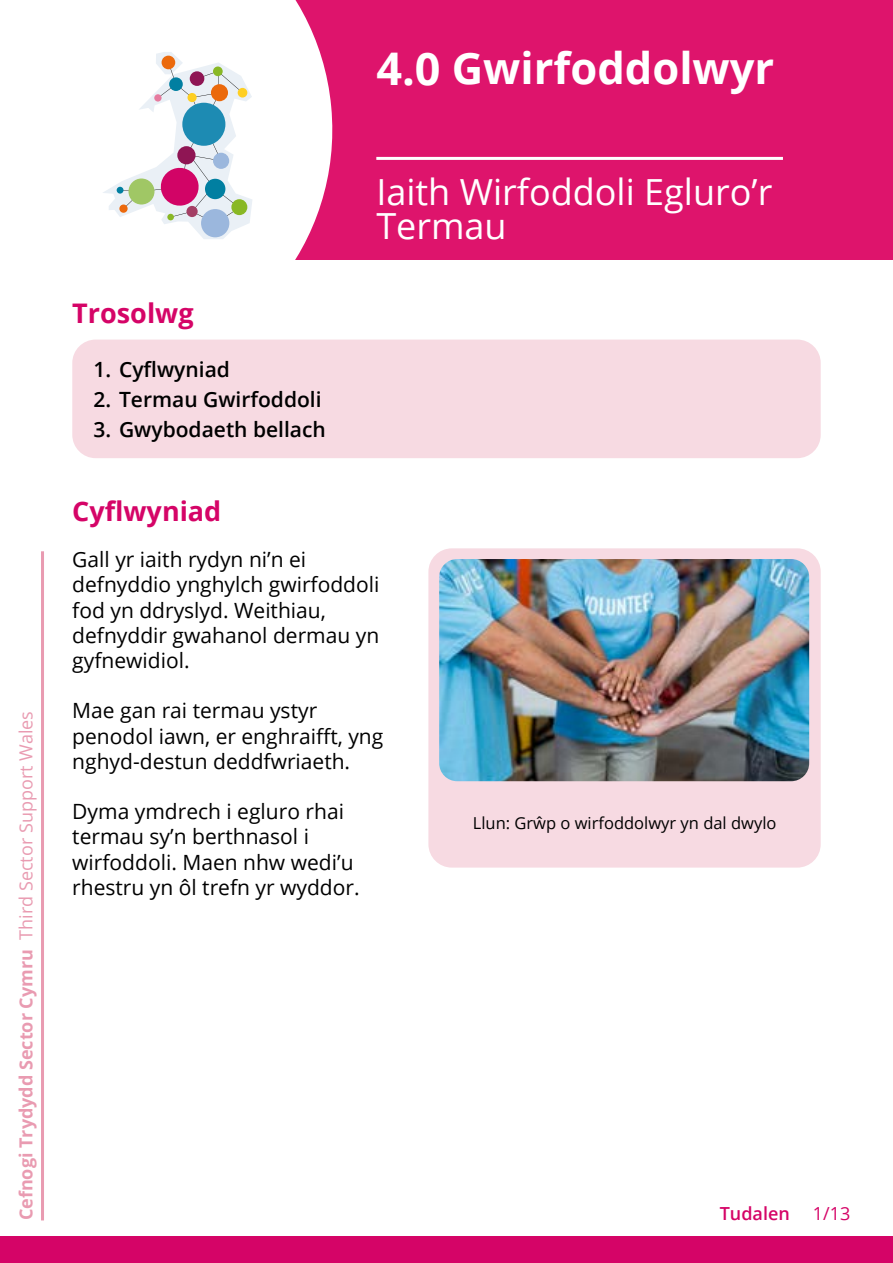
<style>
.page{position:relative;width:893px;height:1263px;background:#fff}
.page>*{position:absolute;margin:0;border:0;box-sizing:border-box;transform-origin:0 0}
.MainSectionHeading{font:700 43.5px "Open Sans";color:#fff}
.MainSubSectionHeadin{font:36px "Open Sans";color:#fff}
.SectionHeading-Pink{font:700 27px "Open Sans";color:#d50467}
.Paragraph-Standard{font:21px/25.2px "Open Sans";color:#000}
.Paragraph-Overview{font:600 21px "Open Sans";color:#000}
.t1{font:700 18px "Open Sans";color:#e99bb1}
.t2{font:18px "Open Sans";color:#e99bb1}
.t3{font:600 18px "Open Sans";color:#d50467}
.t4{font:18px "Open Sans";color:#d50467}
.Paragraph-ImageCapti{font:16.5px "Open Sans";color:#000}
.s1{font-size:45px}
</style>
<div class="page">
<div style="left:0;top:0;width:893px;height:259px;background:#de146c"></div>
<div style="left:0;top:0;width:333px;height:259px;background:#fff"></div>
<hr style="left:376px;top:157px;width:407px;height:3px;background:#fff">
<svg style="left:102px;top:52px;width:150px;height:187px;background:#dedee4"></svg>
<div style="left:190px;top:71px;width:14px;height:15px;background:#8f1554;border-radius:50%"></div>
<div style="left:211px;top:84px;width:17px;height:17px;background:#eb690c;border-radius:50%"></div>
<div style="left:213px;top:66px;width:10px;height:10px;background:#89b825;border-radius:50%"></div>
<div style="left:0;top:1236px;width:893px;height:27px;background:#d50467"></div>
<hr style="left:41px;top:551px;width:3px;height:669px;background:#e99bb1">
<div style="left:72px;top:340px;width:749px;height:118px;background:#f7dae2;border-radius:23px"></div>
<div style="left:428px;top:548px;width:393px;height:319px;background:#f7dae2;border-radius:23px"></div>
<img style="left:439px;top:559px;width:370px;height:222px">
<p class="t2" style="left:14px;top:940px;width:230px;rotate:-90deg">Third Sector Support Wales</p>
<p class="t1" style="left:13px;top:1220px;width:273px;rotate:-90deg">Cefnogi Trydydd Sector Cymru</p>
<h1 class="MainSectionHeading" style="left:376px;top:38px;width:399px"><span class="s1">4.0</span> Gwirfoddolwyr</h1>
<h3 class="SectionHeading-Pink" style="left:72px;top:294px;width:123px">Trosolwg</h3>
<p class="Paragraph-Overview" style="left:94px;top:355px;width:138px">1. Cyflwyniad</p>
<p class="Paragraph-Overview" style="left:94px;top:385px;width:230px">2. Termau Gwirfoddoli</p>
<p class="Paragraph-Overview" style="left:94px;top:415px;width:234px">3. Gwybodaeth bellach</p>
<h2 class="MainSubSectionHeadin" style="left:376px;top:167px;width:398px">Iaith Wirfoddoli Egluro’r</h2>
<h2 class="MainSubSectionHeadin" style="left:376px;top:201px;width:132px">Termau</h2>
<h3 class="SectionHeading-Pink" style="left:72px;top:492px;width:151px">Cyflwyniad</h3>
<p class="Paragraph-Standard" style="left:72px;top:546px;width:309px">Gall yr iaith rydyn ni’n ei defnyddio ynghylch gwirfoddoli fod yn ddryslyd. Weithiau, defnyddir gwahanol dermau yn gyfnewidiol.</p>
<p class="Paragraph-Standard" style="left:72px;top:698px;width:313px">Mae gan rai termau ystyr penodol iawn, er enghraifft, yng nghyd-destun deddfwriaeth.</p>
<p class="Paragraph-Standard" style="left:72px;top:798px;width:289px">Dyma ymdrech i egluro rhai termau sy’n berthnasol i wirfoddoli. Maen nhw wedi’u rhestru yn ôl trefn yr wyddor.</p>
<p class="Paragraph-ImageCapti" style="left:473px;top:811px;width:305px">Llun: Grŵp o wirfoddolwyr yn dal dwylo</p>
<p class="t3" style="left:720px;top:1201px;width:72px">Tudalen</p>
<p class="t4" style="left:813px;top:1201px;width:39px">1/13</p>
</div>
